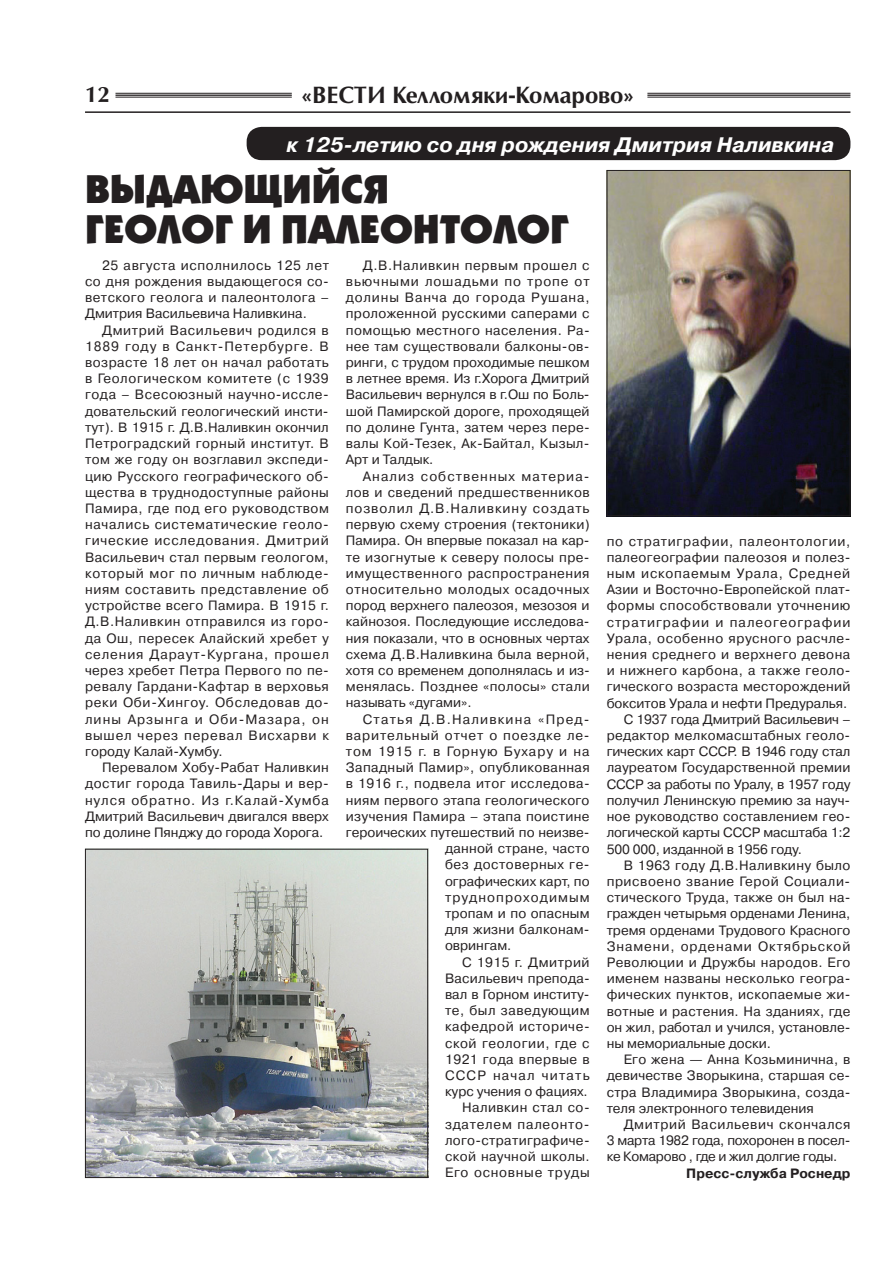
<style>
.page{position:relative;width:893px;height:1263px;background:#fff}
.page>*{position:absolute;margin:0;border:0;box-sizing:border-box;transform-origin:0 0}
.t1{font:900 40.5px/40.5px "Kabel C";color:#231f20}
.t2{font:700 22.5px "Opium New";color:#231f20}
.t3{font:700 22.5px "AG Opus HR";color:#231f20}
.t4{font:italic 700 21px "Pragmatica C";color:#fff}
.t5{font:13.5px/16.2px "Pragmatica C";letter-spacing:.025em;color:#231f20;text-align:justify}
.t6{font:13.5px "Pragmatica C";color:#231f20}
.t7{font:13.5px "Pragmatica C";letter-spacing:-.01em;color:#231f20}
.t8{font:13.5px "Pragmatica C";letter-spacing:.055em;color:#231f20}
.t9{font:13.5px "Pragmatica C";letter-spacing:-.02em;color:#231f20}
.t10{font:13.5px "Pragmatica C";letter-spacing:.065em;color:#231f20}
.t11{font:13.5px "Pragmatica C";letter-spacing:.07em;color:#231f20}
.t12{font:13.5px "Pragmatica C";letter-spacing:.045em;color:#231f20}
.t13{font:13.5px "Pragmatica C";letter-spacing:.085em;color:#231f20}
.t14{font:13.5px "Pragmatica C";letter-spacing:.005em;color:#231f20}
.t15{font:13.5px "Pragmatica C";letter-spacing:.06em;color:#231f20}
.t16{font:700 13.5px "Pragmatica C";color:#231f20}
.t17{font:13.5px "Pragmatica C";letter-spacing:.08em;color:#231f20}
</style>
<div class="page">
<hr style="left:115px;top:93px;width:177px;height:1px;background:#231f20">
<hr style="left:115px;top:95px;width:177px;height:1px;background:#231f20">
<hr style="left:115px;top:97px;width:177px;height:1px;background:#231f20">
<hr style="left:647px;top:93px;width:203px;height:1px;background:#231f20">
<hr style="left:647px;top:95px;width:203px;height:1px;background:#231f20">
<hr style="left:647px;top:97px;width:203px;height:1px;background:#231f20">
<hr style="left:85px;top:111px;width:765px;height:2px;background:#231f20">
<div style="left:247px;top:127px;width:603px;height:33px;background:#231f20;border-radius:15px"></div>
<img style="left:609px;top:172px;width:239px;height:342px">
<div style="left:607px;top:170px;width:243px;height:346px;border:1px solid #231f20"></div>
<img style="left:87px;top:851px;width:339px;height:325px">
<div style="left:85px;top:849px;width:343px;height:329px;border:1px solid #231f20"></div>
<h2 class="t3" style="left:85px;top:81px;width:27px">12</h2>
<h2 class="t2" style="left:301px;top:81px;width:334px">«ВЕСТИ Келломяки-Комарово»</h2>
<h3 class="t4" style="left:287px;top:133px;width:549px">к 125-летию со дня рождения Дмитрия Наливкина</h3>
<h1 class="t1" style="left:85px;top:167px;width:485px">ВЫДАЮЩИЙСЯ<br>ГЕОЛОГ И ПАЛЕОНТОЛОГ</h1>
<p class="t5" style="left:85px;top:257px;width:245px;text-indent:17px">25 августа исполнилось 125 лет со дня рождения выдающегося со&shy;ветского геолога и палеонтолога – Дмитрия Васильевича Наливкина.</p>
<p class="t5" style="left:85px;top:322px;width:245px;text-indent:17px">Дмитрий Васильевич родился в 1889 году в Санкт-Петербурге. В возрасте 18 лет он начал работать в Геологическом комитете (с 1939 года – Всесоюзный научно-иссле&shy;довательский геологический инсти&shy;тут). В 1915 г. Д.В.Наливкин окончил Петроградский горный институт. В том же году он возглавил экспеди&shy;цию Русского географического об&shy;щества в труднодоступные районы Памира, где под его руководством начались систематические геоло&shy;гические исследования. Дмитрий Васильевич стал первым геологом, который мог по личным наблюде&shy;ниям составить представление об устройстве всего Памира. В 1915 г.<br>Д.В.Наливкин отправился из горо&shy;да Ош, пересек Алайский хребет у селения Дараут-Кургана, прошел через хребет Петра Первого по пе&shy;ревалу Гардани-Кафтар в верховья реки Оби-Хингоу. Обследовав до&shy;лины Арзынга и Оби-Мазара, он вышел через перевал Висхарви к городу Калай-Хумбу.</p>
<p class="t5" style="left:85px;top:759px;width:245px;text-indent:17px">Перевалом Хобу-Рабат Наливкин достиг города Тавиль-Дары и вер&shy;нулся обратно. Из г.Калай-Хумба Дмитрий Васильевич двигался вверх по долине Пянджу до города Хорога.</p>
<p class="t5" style="left:346px;top:257px;width:245px;text-indent:17px">Д.В.Наливкин первым прошел с вьючными лошадьми по тропе от долины Ванча до города Рушана, проложенной русскими саперами с помощью местного населения. Ра&shy;нее там существовали балконы-ов&shy;ринги, с трудом проходимые пешком в летнее время. Из г.Хорога Дмитрий Васильевич вернулся в г.Ош по Боль&shy;шой Памирской дороге, проходящей по долине Гунта, затем через пере&shy;валы Кой-Тезек, Ак-Байтал, Кызыл-Арт и Талдык.</p>
<p class="t5" style="left:346px;top:468px;width:245px;text-indent:17px">Анализ собственных материа&shy;лов и сведений предшественников позволил Д.В.Наливкину создать первую схему строения (тектоники)<br>Памира. Он впервые показал на кар&shy;те изогнутые к северу полосы пре&shy;имущественного распространения относительно молодых осадочных пород верхнего палеозоя, мезозоя и кайнозоя. Последующие исследова&shy;ния показали, что в основных чертах схема Д.В.Наливкина была верной, хотя со временем дополнялась и из&shy;менялась. Позднее «полосы» стали называть «дугами».</p>
<p class="t13" style="left:363px;top:711px;width:228px">Статья Д.В.Наливкина «Пред-</p>
<p class="t10" style="left:346px;top:727px;width:245px">варительный отчет о поездке ле-</p>
<p class="t11" style="left:346px;top:744px;width:245px">том 1915 г. в Горную Бухару и на</p>
<p class="t5" style="left:346px;top:759px;width:245px">Западный Памир», опубликованная</p>
<p class="t5" style="left:346px;top:776px;width:245px">в 1916 г., подвела итог исследова-</p>
<p class="t5" style="left:346px;top:792px;width:245px">ниям первого этапа геологического</p>
<p class="t5" style="left:346px;top:808px;width:245px">изучения Памира – этапа поистине</p>
<p class="t6" style="left:346px;top:825px;width:245px">героических путешествий по неизве-</p>
<p class="t5" style="left:445px;top:840px;width:146px">данной стране, часто</p>
<p class="t5" style="left:445px;top:857px;width:146px">без достоверных ге-</p>
<p class="t6" style="left:445px;top:873px;width:146px">ографических карт, по</p>
<p class="t17" style="left:445px;top:889px;width:146px">труднопроходимым</p>
<p class="t5" style="left:445px;top:905px;width:146px">тропам и по опасным</p>
<p class="t5" style="left:445px;top:921px;width:146px">для жизни балконам-</p>
<p class="t6" style="left:445px;top:938px;width:68px">оврингам.</p>
<p class="t5" style="left:462px;top:954px;width:129px">С 1915 г. Дмитрий</p>
<p class="t5" style="left:445px;top:970px;width:146px">Васильевич препода-</p>
<p class="t6" style="left:445px;top:987px;width:146px">вал в Горном институ-</p>
<p class="t5" style="left:445px;top:1002px;width:146px">те, был заведующим</p>
<p class="t12" style="left:445px;top:1019px;width:146px">кафедрой историче-</p>
<p class="t5" style="left:445px;top:1035px;width:146px">ской геологии, где с</p>
<p class="t5" style="left:445px;top:1051px;width:146px">1921 года впервые в</p>
<p class="t13" style="left:445px;top:1068px;width:146px">СССР начал читать</p>
<p class="t6" style="left:445px;top:1084px;width:144px">курс учения о фациях.</p>
<p class="t5" style="left:462px;top:1100px;width:129px">Наливкин стал со-</p>
<p class="t8" style="left:445px;top:1116px;width:146px">здателем палеонто-</p>
<p class="t5" style="left:445px;top:1132px;width:146px">лого-стратиграфиче-</p>
<p class="t5" style="left:445px;top:1148px;width:146px">ской научной школы.</p>
<p class="t8" style="left:445px;top:1165px;width:146px">Его основные труды</p>
<p class="t8" style="left:607px;top:533px;width:245px">по стратиграфии, палеонтологии,</p>
<p class="t5" style="left:607px;top:549px;width:245px">палеогеографии палеозоя и полез-</p>
<p class="t15" style="left:607px;top:566px;width:245px">ным ископаемым Урала, Средней</p>
<p class="t5" style="left:607px;top:582px;width:245px">Азии и Восточно-Европейской плат-</p>
<p class="t5" style="left:607px;top:598px;width:245px">формы способствовали уточнению</p>
<p class="t11" style="left:607px;top:614px;width:245px">стратиграфии и палеогеографии</p>
<p class="t5" style="left:607px;top:630px;width:245px">Урала, особенно ярусного расчле-</p>
<p class="t5" style="left:607px;top:646px;width:245px">нения среднего и верхнего девона</p>
<p class="t5" style="left:607px;top:663px;width:245px">и нижнего карбона, а также геоло-</p>
<p class="t5" style="left:607px;top:679px;width:245px">гического возраста месторождений</p>
<p class="t6" style="left:607px;top:695px;width:242px">бокситов Урала и нефти Предуралья.</p>
<p class="t7" style="left:624px;top:712px;width:228px">С 1937 года Дмитрий Васильевич –</p>
<p class="t5" style="left:607px;top:727px;width:245px">редактор мелкомасштабных геоло-</p>
<p class="t7" style="left:607px;top:744px;width:245px">гических карт СССР. В 1946 году стал</p>
<p class="t5" style="left:607px;top:760px;width:245px">лауреатом Государственной премии</p>
<p class="t7" style="left:607px;top:776px;width:245px">СССР за работы по Уралу, в 1957 году</p>
<p class="t14" style="left:607px;top:793px;width:245px">получил Ленинскую премию за науч-</p>
<p class="t5" style="left:607px;top:808px;width:245px">ное руководство составлением гео-</p>
<p class="t7" style="left:607px;top:825px;width:245px">логической карты СССР масштаба 1:2</p>
<p class="t7" style="left:607px;top:841px;width:197px">500 000, изданной в 1956 году.</p>
<p class="t5" style="left:624px;top:857px;width:228px">В 1963 году Д.В.Наливкину было</p>
<p class="t5" style="left:607px;top:873px;width:245px">присвоено звание Герой Социали-</p>
<p class="t5" style="left:607px;top:889px;width:245px">стического Труда, также он был на-</p>
<p class="t6" style="left:607px;top:906px;width:245px">гражден четырьмя орденами Ленина,</p>
<p class="t6" style="left:607px;top:922px;width:245px">тремя орденами Трудового Красного</p>
<p class="t10" style="left:607px;top:938px;width:245px">Знамени, орденами Октябрьской</p>
<p class="t5" style="left:607px;top:954px;width:245px">Революции и Дружбы народов. Его</p>
<p class="t5" style="left:607px;top:970px;width:245px">именем названы несколько геогра-</p>
<p class="t5" style="left:607px;top:987px;width:245px">фических пунктов, ископаемые жи-</p>
<p class="t5" style="left:607px;top:1003px;width:245px">вотные и растения. На зданиях, где</p>
<p class="t6" style="left:607px;top:1019px;width:245px">он жил, работал и учился, установле-</p>
<p class="t6" style="left:607px;top:1036px;width:166px">ны мемориальные доски.</p>
<p class="t5" style="left:624px;top:1051px;width:228px">Его жена — Анна Козьминична, в</p>
<p class="t5" style="left:607px;top:1068px;width:245px">девичестве Зворыкина, старшая се-</p>
<p class="t5" style="left:607px;top:1084px;width:245px">стра Владимира Зворыкина, созда-</p>
<p class="t6" style="left:607px;top:1100px;width:209px">теля электронного телевидения</p>
<p class="t12" style="left:624px;top:1117px;width:228px">Дмитрий Васильевич скончался</p>
<p class="t9" style="left:607px;top:1133px;width:245px">3 марта 1982 года, похоронен в посел-</p>
<p class="t9" style="left:607px;top:1149px;width:232px">ке Комарово , где и жил долгие годы.</p>
<p class="t16" style="left:686px;top:1165px;width:166px">Пресс-служба Роснедр</p>
</div>
